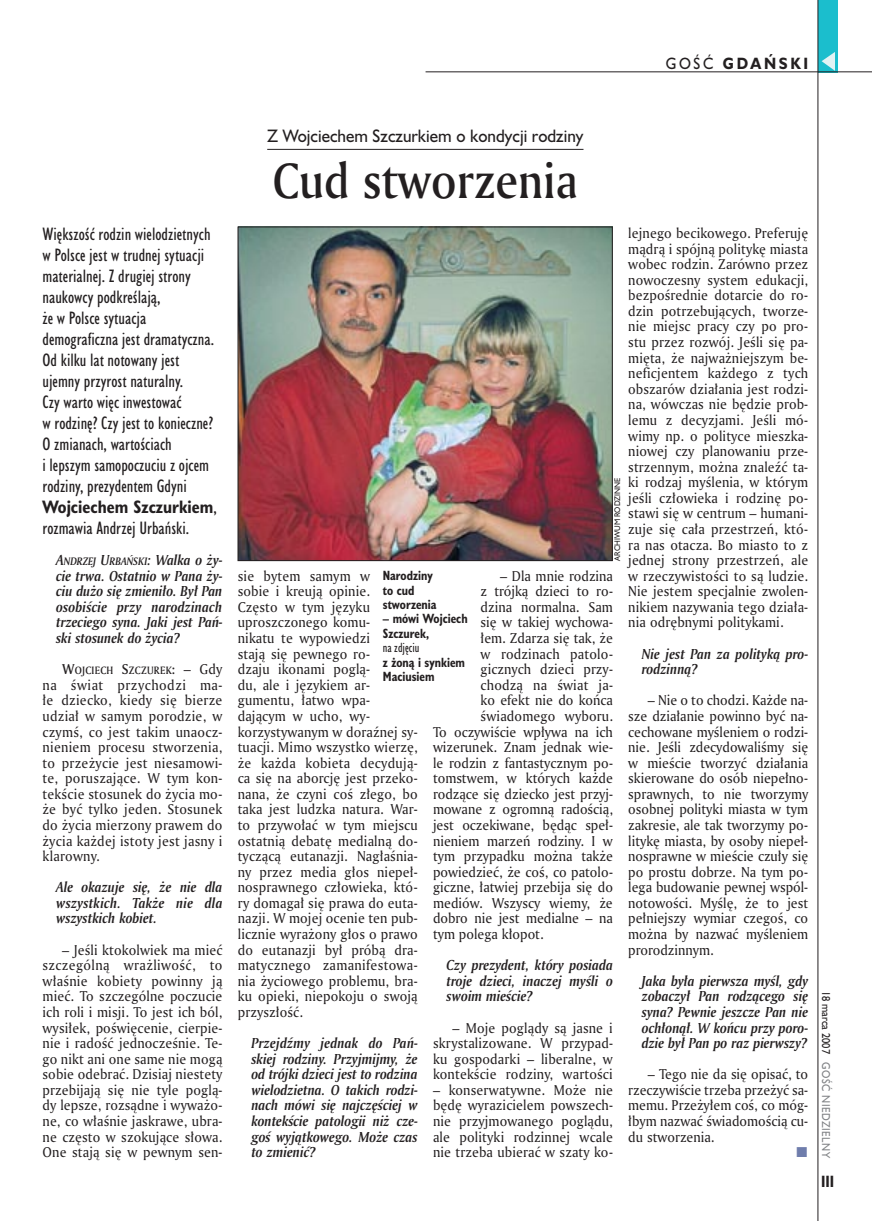
<style>
.page{position:relative;width:872px;height:1221px;background:#fff}
.page>*{position:absolute;margin:0;border:0;box-sizing:border-box;transform-origin:0 0}
._05a_tytyl_AmMd_32_pt{font:48px "Amerigo Md PL";color:#231f20;scale:.9 1}
._06-4_lead_lokal_HuCn_11_pt{font:16.5px/21px "Humanst 521 Cn PL";color:#231f20}
._04-3_nadtytul_lokal{font:16.5px "Humanst 521 PL";color:#231f20;scale:.94 1}
._15b_temat_prawo{font:700 15px "Humanst 521 PL";letter-spacing:.2em;color:#231f20;scale:.9 1}
._17_pagina_prawa{font:700 15px "Humanst 521 Cn PL";color:#231f20;scale:.94 1}
._07_wywiad_pytanie{font:italic 700 13.95px/15.6px "Amerigo PL";color:#231f20;text-align:justify;scale:.94 1}
._01_body_tekst{font:13.8px/15.6px "Amerigo PL";letter-spacing:.01em;color:#231f20;text-align:justify;scale:.94 1}
._09_podpis_zdjecia_HuCnB{font:700 12.3px/14.4px "Humanst 521 Cn PL";color:#231f20;scale:.94 1}
._07_wywiad_pytanie-2{font:italic 700 10.5px "Amerigo PL";color:#231f20;scale:.94 1}
._19a_data_prawa_GOSC{font:10.5px "Humanst 521 PL";letter-spacing:.05em;color:#808285;scale:.9 1}
._19_data_prawa{font:10.5px "Humanst 521 PL";color:#231f20;scale:.9 1}
._01_body_tekst-2{font:10.35px "Amerigo Md PL";letter-spacing:.025em;color:#231f20;scale:.94 1}
._09a_autor_zdjecia_Hu_5_pt{font:7.5px "Humanst 521 PL";color:#231f20;scale:.94 1}
.s1{font-weight:400}
.s2{font-weight:700}
.s3{font-size:13.95px}
.s4{font-size:13.8px}
.s5{font-family:"Amerigo PL";font-size:13.8px}
</style>
<div class="page">
<div style="left:818px;top:0;width:19px;height:72px;background:#1bbecd"></div>
<hr style="left:817px;top:0;width:1px;height:1220px;background:#231f20">
<svg style="left:821px;top:52px;width:14px;height:19px"></svg>
<hr style="left:425px;top:72px;width:447px;height:1px;background:#231f20">
<hr style="left:267px;top:149px;width:316px;height:1px;background:#231f20">
<img style="left:240px;top:229px;width:370px;height:330px">
<div style="left:238px;top:227px;width:374px;height:334px;border:1px solid #231f20"></div>
<p class="_15b_temat_prawo" style="left:666px;top:53px;width:160px"><span class="s1">GOŚĆ</span> GDAŃSKI</p>
<p class="_06-4_lead_lokal_HuCn_11_pt" style="left:43px;top:223px;width:176px">Większość rodzin wielodzietnych w Polsce jest w trudnej sytuacji materialnej. Z drugiej strony naukowcy podkreślają,<br>że w Polsce sytuacja demograficzna jest dramatyczna.<br>Od kilku lat notowany jest ujemny przyrost naturalny.<br>Czy warto więc inwestować<br>w rodzinę? Czy jest to konieczne?<br>O zmianach, wartościach<br>i lepszym samopoczuciu z ojcem rodziny, prezydentem Gdyni<br><span class="s2">Wojciechem Szczurkiem</span>, rozmawia Andrzej Urbański.</p>
<p class="_07_wywiad_pytanie-2" style="left:56px;top:554px;width:179px"><span class="s3">A</span>NDRZEJ <span class="s3">U</span>RBAŃSKI<span class="s3">: Walka o ży-</span></p>
<p class="_07_wywiad_pytanie" style="left:56px;top:567px;width:179px">cie trwa. Ostatnio w Pana ży&shy;ciu dużo się zmieniło. Był Pan osobiście przy narodzinach trzeciego syna. Jaki jest Pań&shy;ski stosunek do życia?</p>
<p class="_01_body_tekst-2" style="left:62px;top:663px;width:172px"><span class="s4">W</span>OJCIECH <span class="s4">S</span>ZCZUREK<span class="s4">:</span> <span class="s5">– Gdy</span></p>
<p class="_01_body_tekst" style="left:43px;top:676px;width:193px">na świat przychodzi ma&shy;łe dziecko, kiedy się bierze udział w samym porodzie, w czymś, co jest takim unaocz&shy;nieniem procesu stworzenia, to przeżycie jest niesamowi&shy;te, poruszające. W tym kon&shy;tekście stosunek do życia mo&shy;że być tylko jeden. Stosunek do życia mierzony prawem do życia każdej istoty jest jasny i klarowny.</p>
<p class="_07_wywiad_pytanie" style="left:56px;top:879px;width:178px">Ale okazuje się, że nie dla wszystkich. Także nie dla wszystkich kobiet.</p>
<p class="_01_body_tekst" style="left:43px;top:941px;width:193px;text-indent:20px">– Jeśli ktokolwiek ma mieć szczególną wrażliwość, to właśnie kobiety powinny ją mieć. To szczególne poczucie ich roli i misji. To jest ich ból, wysiłek, poświęcenie, cierpie&shy;nie i radość jednocześnie. Te&shy;go nikt ani one same nie mogą sobie odebrać. Dzisiaj niestety przebijają się nie tyle poglą&shy;dy lepsze, rozsądne i wyważo&shy;ne, co właśnie jaskrawe, ubra&shy;ne często w szokujące słowa.<br>One stają się w pewnym sen-</p>
<p class="_04-3_nadtytul_lokal" style="left:267px;top:125px;width:338px">Z Wojciechem Szczurkiem o kondycji rodziny</p>
<p class="_05a_tytyl_AmMd_32_pt" style="left:273px;top:149px;width:340px">Cud stworzenia</p>
<p class="_01_body_tekst" style="left:628px;top:225px;width:193px">lejnego becikowego. Preferuję mądrą i spójną politykę miasta wobec rodzin. Zarówno przez nowoczesny system edukacji, bezpośrednie dotarcie do ro&shy;dzin potrzebujących, tworze&shy;nie miejsc pracy czy po pro&shy;stu przez rozwój. Jeśli się pa&shy;mięta, że najważniejszym be&shy;neficjentem każdego z tych obszarów działania jest rodzi&shy;na, wówczas nie będzie prob&shy;lemu z decyzjami. Jeśli mó&shy;wimy np. o polityce mieszka&shy;niowej czy planowaniu prze&shy;strzennym, można znaleźć ta&shy;ki rodzaj myślenia, w którym jeśli człowieka i rodzinę po&shy;stawi się w centrum – humani&shy;zuje się cała przestrzeń, któ&shy;ra nas otacza. Bo miasto to z jednej strony przestrzeń, ale w rzeczywistości to są ludzie.<br>Nie jestem specjalnie zwolen&shy;nikiem nazywania tego działa&shy;nia odrębnymi politykami.</p>
<p class="_07_wywiad_pytanie" style="left:642px;top:645px;width:179px">Nie jest Pan za polityką pro&shy;rodzinną?</p>
<p class="_01_body_tekst" style="left:628px;top:692px;width:193px;text-indent:20px">– Nie o to chodzi. Każde na&shy;sze działanie powinno być na&shy;cechowane myśleniem o rodzi&shy;nie. Jeśli zdecydowaliśmy się w mieście tworzyć działania skierowane do osób niepełno&shy;sprawnych, to nie tworzymy osobnej polityki miasta w tym zakresie, ale tak tworzymy po&shy;litykę miasta, by osoby niepeł&shy;nosprawne w mieście czuły się po prostu dobrze. Na tym po&shy;lega budowanie pewnej wspól&shy;notowości. Myślę, że to jest pełniejszy wymiar czegoś, co można by nazwać myśleniem prorodzinnym.</p>
<p class="_07_wywiad_pytanie" style="left:642px;top:972px;width:179px">Jaka była pierwsza myśl, gdy zobaczył Pan rodzącego się syna? Pewnie jeszcze Pan nie ochłonął. W końcu przy poro&shy;dzie był Pan po raz pierwszy?</p>
<p class="_01_body_tekst" style="left:628px;top:1066px;width:193px;text-indent:20px">– Tego nie da się opisać, to rzeczywiście trzeba przeżyć sa&shy;memu. Przeżyłem coś, co móg&shy;łbym nazwać świadomością cu&shy;du stworzenia.</p>
<p class="_09a_autor_zdjecia_Hu_5_pt" style="left:612px;top:560px;width:90px;rotate:-90deg">ARCHIWUM RODZINNE</p>
<p class="_01_body_tekst" style="left:500px;top:567px;width:121px">– Dla mnie rodzina</p>
<p class="_01_body_tekst" style="left:480px;top:583px;width:142px">z trójką dzieci to ro-</p>
<p class="_01_body_tekst" style="left:480px;top:598px;width:142px">dzina normalna. Sam</p>
<p class="_01_body_tekst" style="left:480px;top:614px;width:142px">się w takiej wychowa-</p>
<p class="_01_body_tekst" style="left:480px;top:630px;width:142px">łem. Zdarza się tak, że</p>
<p class="_01_body_tekst" style="left:480px;top:645px;width:142px">w rodzinach patolo-</p>
<p class="_01_body_tekst" style="left:480px;top:661px;width:142px">gicznych dzieci przy-</p>
<p class="_01_body_tekst" style="left:480px;top:676px;width:142px">chodzą na świat ja-</p>
<p class="_01_body_tekst" style="left:480px;top:692px;width:142px">ko efekt nie do końca</p>
<p class="_01_body_tekst" style="left:480px;top:707px;width:142px">świadomego wyboru.</p>
<p class="_01_body_tekst" style="left:433px;top:723px;width:193px">To oczywiście wpływa na ich</p>
<p class="_01_body_tekst" style="left:433px;top:739px;width:193px">wizerunek. Znam jednak wie-</p>
<p class="_01_body_tekst" style="left:433px;top:754px;width:193px">le rodzin z fantastycznym po-</p>
<p class="_01_body_tekst" style="left:433px;top:770px;width:193px">tomstwem, w których każde</p>
<p class="_01_body_tekst" style="left:433px;top:785px;width:193px">rodzące się dziecko jest przyj-</p>
<p class="_01_body_tekst" style="left:433px;top:801px;width:193px">mowane z ogromną radością,</p>
<p class="_01_body_tekst" style="left:433px;top:816px;width:193px">jest oczekiwane, będąc speł-</p>
<p class="_01_body_tekst" style="left:433px;top:832px;width:193px">nieniem marzeń rodziny. I w</p>
<p class="_01_body_tekst" style="left:433px;top:848px;width:193px">tym przypadku można także</p>
<p class="_01_body_tekst" style="left:433px;top:863px;width:193px">powiedzieć, że coś, co patolo-</p>
<p class="_01_body_tekst" style="left:433px;top:879px;width:193px">giczne, łatwiej przebija się do</p>
<p class="_01_body_tekst" style="left:433px;top:894px;width:193px">mediów. Wszyscy wiemy, że</p>
<p class="_01_body_tekst" style="left:433px;top:910px;width:193px">dobro nie jest medialne – na</p>
<p class="_01_body_tekst" style="left:433px;top:925px;width:119px">tym polega kłopot.</p>
<p class="_07_wywiad_pytanie" style="left:446px;top:957px;width:178px">Czy prezydent, który posiada troje dzieci, inaczej myśli o swoim mieście?</p>
<p class="_01_body_tekst" style="left:433px;top:1019px;width:193px;text-indent:20px">– Moje poglądy są jasne i skrystalizowane. W przypad&shy;ku gospodarki – liberalne, w kontekście rodziny, wartości</p>
<p class="_01_body_tekst" style="left:433px;top:1081px;width:193px">– konserwatywne. Może nie będę wyrazicielem powszech&shy;nie przyjmowanego poglądu, ale polityki rodzinnej wcale nie trzeba ubierać w szaty ko-</p>
<p class="_01_body_tekst" style="left:238px;top:567px;width:193px;text-align:left">sie bytem samym w<br>sobie i kreują opinie.<br>Często w tym języku uproszczonego komu-<br>nikatu te wypowiedzi<br>stają się pewnego ro-<br>dzaju ikonami poglą-<br>du, ale i językiem ar&shy;gumentu, łatwo wpa&shy;dającym w ucho, wy&shy;korzystywanym w doraźnej sy&shy;tuacji. Mimo wszystko wierzę, że każda kobieta decydują&shy;ca się na aborcję jest przeko&shy;nana, że czyni coś złego, bo taka jest ludzka natura. War&shy;to przywołać w tym miejscu ostatnią debatę medialną do&shy;tyczącą eutanazji. Nagłaśnia&shy;ny przez media głos niepeł&shy;nosprawnego człowieka, któ&shy;ry domagał się prawa do euta&shy;nazji. W mojej ocenie ten pub&shy;licznie wyrażony głos o prawo do eutanazji był próbą dra&shy;matycznego zamanifestowa&shy;nia życiowego problemu, bra&shy;ku opieki, niepokoju o swoją przyszłość.</p>
<p class="_07_wywiad_pytanie" style="left:251px;top:1034px;width:179px">Przejdźmy jednak do Pań&shy;skiej rodziny. Przyjmijmy, że od trójki dzieci jest to rodzina wielodzietna. O takich rodzi&shy;nach mówi się najczęściej w kontekście patologii niż cze&shy;goś wyjątkowego. Może czas to zmienić?</p>
<p class="_09_podpis_zdjecia_HuCnB" style="left:383px;top:568px;width:59px">Narodziny to cud stworzenia</p>
<p class="_09_podpis_zdjecia_HuCnB" style="left:383px;top:611px;width:92px">– mówi Wojciech<br>Szczurek,<br><span class="s1">na zdjęciu<br></span>z żoną i synkiem<br>Maciusiem</p>
<p class="_19_data_prawa" style="left:833px;top:990px;width:71px;rotate:90deg">18 marca 2007</p>
<p class="_19a_data_prawa_GOSC" style="left:833px;top:1062px;width:108px;rotate:90deg">GOŚĆ NIEDZIELNY</p>
<p class="_17_pagina_prawa" style="left:821px;top:1171px;width:15px">III</p>
</div>
